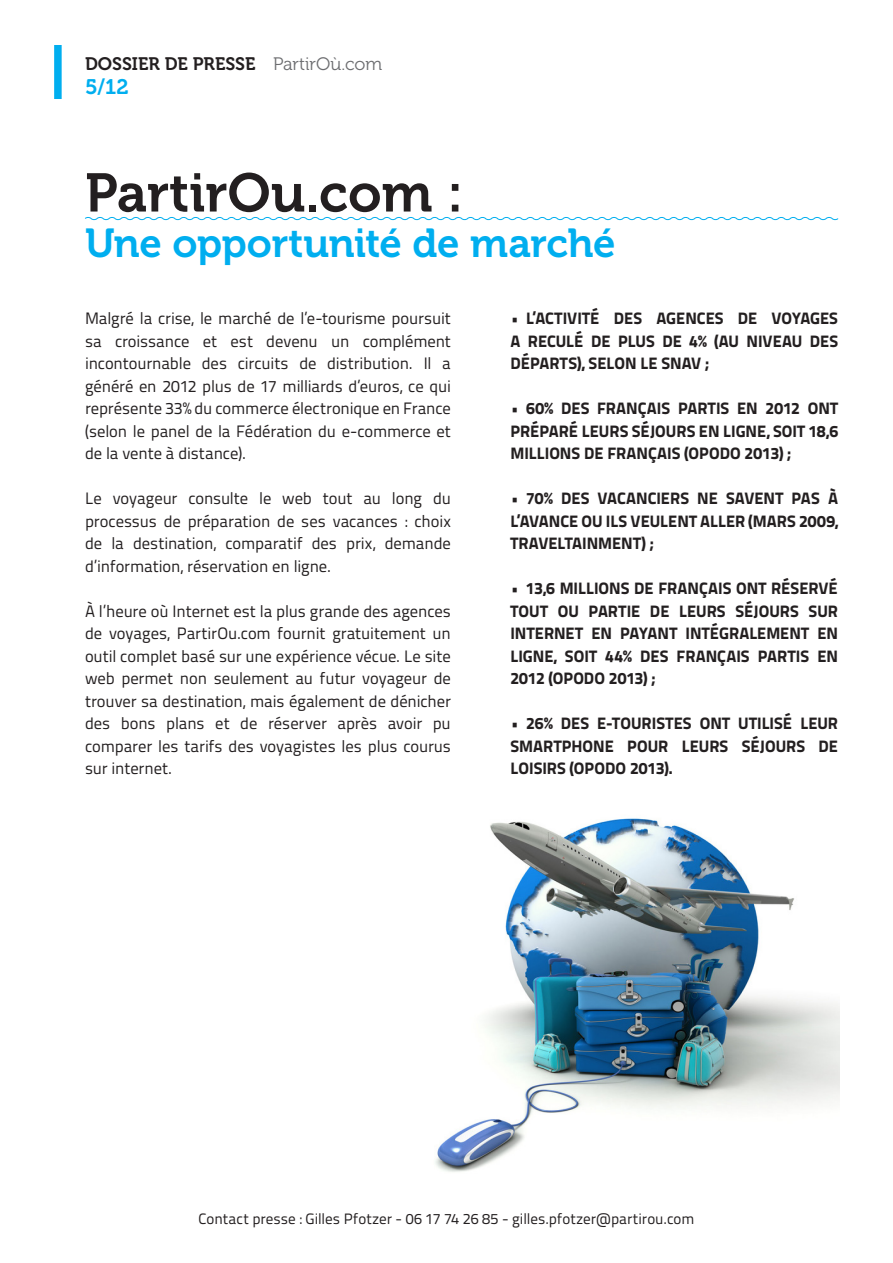
<style>
.page{position:relative;width:893px;height:1263px;background:#fff}
.page>*{position:absolute;margin:0;border:0;box-sizing:border-box;transform-origin:0 0}
.Titre{font:54px "Museo 700";color:#231f20}
.sous_titre{font:40.35px "Museo 700";letter-spacing:-.01em;color:#00aeef}
.t1{font:21px "Museo 700";color:#00aeef}
.t2{font:18px "Museo 700";color:#231f20}
.texte{font:16.5px/22.5px "Titillium Text 22 L";letter-spacing:-.005em;color:#231f20;text-align:justify}
.texte-2{font:16.5px/22.5px "Titillium Text 25 L 999 wt";color:#231f20;text-align:justify}
.t3{font:15px "Titillium Text 22 L";letter-spacing:.005em;color:#231f20}
.s1{font-family:"Museo 300";color:#6c6d70}
</style>
<div class="page">
<div style="left:54px;top:45px;width:8px;height:54px;background:#00aeef"></div>
<svg style="left:85px;top:217px;width:754px;height:4px"></svg>
<img style="left:435px;top:818px;width:404px;height:354px">
<p class="t2" style="left:85px;top:54px;width:299px">DOSSIER DE PRESSE <span class="s1">PartirOù.com</span></p>
<p class="t1" style="left:85px;top:75px;width:45px">5/12</p>
<p class="Titre" style="left:85px;top:163px;width:380px">PartirOu.com :</p>
<p class="sous_titre" style="left:85px;top:220px;width:532px">Une opportunité de marché</p>
<p class="texte" style="left:85px;top:306px;width:367px">Malgré la crise, le marché de l’e-tourisme poursuit sa croissance et est devenu un complément incontournable des circuits de distribution. Il a généré en 2012 plus de 17 milliards d’euros, ce qui représente 33% du commerce électronique en France (selon le panel de la Fédération du e-commerce et de la vente à distance).</p>
<p class="texte" style="left:85px;top:486px;width:367px">Le voyageur consulte le web tout au long du processus de préparation de ses vacances : choix de la destination, comparatif des prix, demande d’information, réservation en ligne.</p>
<p class="texte" style="left:85px;top:599px;width:367px">À l’heure où Internet est la plus grande des agences de voyages, PartirOu.com fournit gratuitement un outil complet basé sur une expérience vécue. Le site web permet non seulement au futur voyageur de trouver sa destination, mais également de dénicher des bons plans et de réserver après avoir pu comparer les tarifs des voyagistes les plus courus sur internet.</p>
<p class="texte-2" style="left:510px;top:306px;width:329px">• L’ACTIVITÉ DES AGENCES DE VOYAGES A RECULÉ DE PLUS DE 4% (AU NIVEAU DES DÉPARTS), SELON LE SNAV ;</p>
<p class="texte-2" style="left:510px;top:396px;width:329px">• 60% DES FRANÇAIS PARTIS EN 2012 ONT PRÉPARÉ LEURS SÉJOURS EN LIGNE, SOIT 18,6<br>MILLIONS DE FRANÇAIS (OPODO 2013) ;</p>
<p class="texte-2" style="left:510px;top:486px;width:329px">• 70% DES VACANCIERS NE SAVENT PAS À L’AVANCE OU ILS VEULENT ALLER (MARS 2009, TRAVELTAINMENT) ;</p>
<p class="texte-2" style="left:510px;top:576px;width:329px">• 13,6 MILLIONS DE FRANÇAIS ONT RÉSERVÉ TOUT OU PARTIE DE LEURS SÉJOURS SUR INTERNET EN PAYANT INTÉGRALEMENT EN LIGNE, SOIT 44% DES FRANÇAIS PARTIS EN 2012 (OPODO 2013) ;</p>
<p class="texte-2" style="left:510px;top:711px;width:329px">• 26% DES E-TOURISTES ONT UTILISÉ LEUR SMARTPHONE POUR LEURS SÉJOURS DE LOISIRS (OPODO 2013).</p>
<p class="t3" style="left:199px;top:1208px;width:497px">Contact presse : Gilles Pfotzer - 06 17 74 26 85 - gilles.pfotzer@partirou.com</p>
</div>
